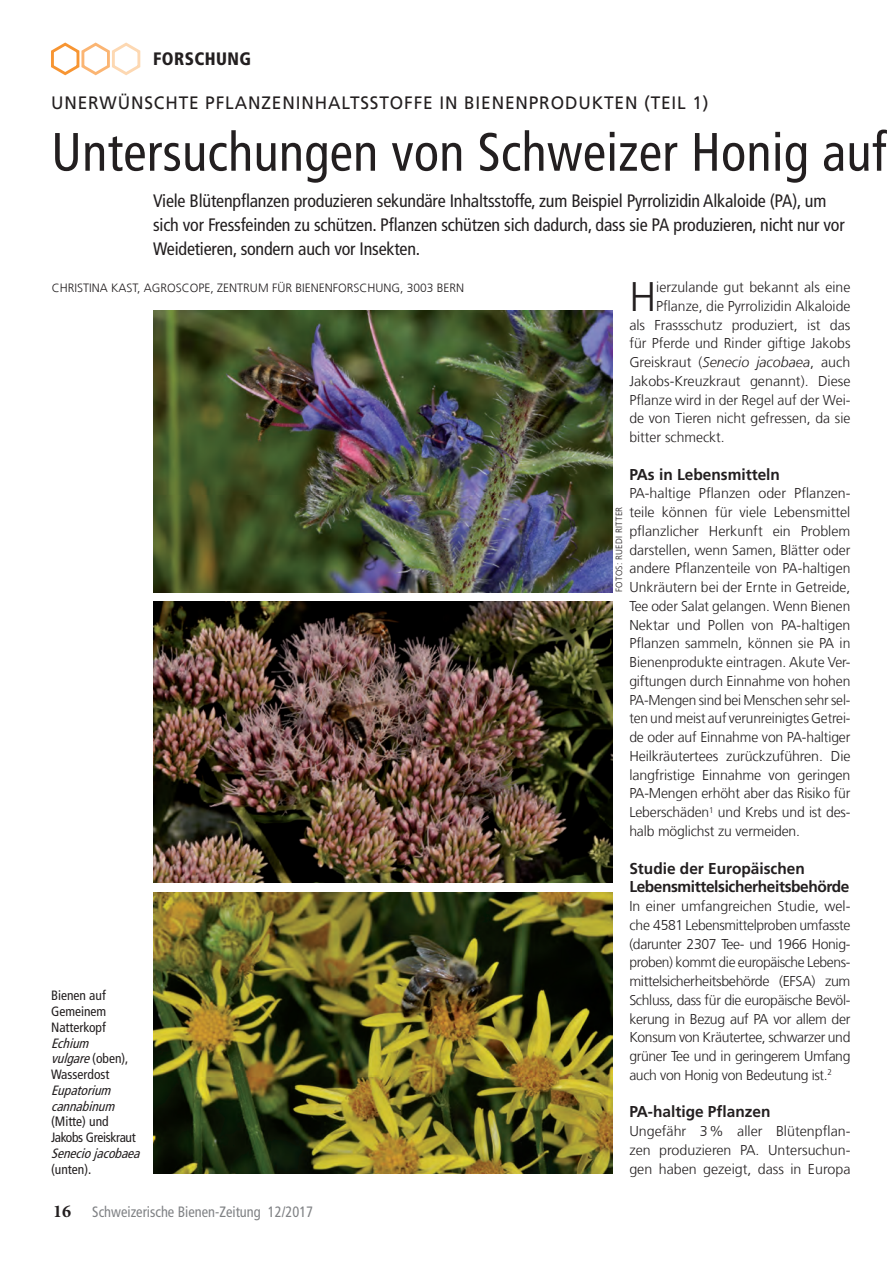
<style>
.page{position:relative;width:893px;height:1263px;background:#fff}
.page>*{position:absolute;margin:0;border:0;box-sizing:border-box;transform-origin:0 0}
.t1{font:condensed 54px "Frutiger LT Com";letter-spacing:.01em;color:#231f20;scale:.96 1}
.t2{font:300 41.1px "Frutiger LT Com";color:#231f20}
.t3{font:condensed 18px/24px "Frutiger LT Com";letter-spacing:-.01em;color:#231f20}
.t4{font:18px "Frutiger LT Com";letter-spacing:.05em;color:#231f20;scale:.96 1}
.t5{font:900 condensed 18px "Frutiger LT Com";letter-spacing:.025em;color:#231f20;scale:.96 1}
.t6{font:700 15.75px/18.8px "Frutiger LT Com";letter-spacing:-.025em;color:#231f20}
.t7{font:700 15.75px "Frutiger LT Com";color:#231f20}
.t8{font:condensed 15px "Frutiger LT Com";color:#808285;scale:.96 1}
.t9{font:300 14.25px/18.8px "Frutiger LT Com";color:#231f20;text-align:justify}
.t10{font:condensed 13.5px/15.8px "Frutiger LT Com";color:#231f20;text-align:justify}
.t11{font:italic condensed 13.5px/15.8px "Frutiger LT Com";color:#231f20}
.t12{font:condensed 13.5px/15.8px "Frutiger LT Com";letter-spacing:-.025em;color:#231f20}
.t13{font:300 12px "Frutiger LT Com";color:#231f20}
.t14{font:300 9px "Frutiger LT Com";letter-spacing:.025em;color:#231f20}
.s1{font-style:italic}
.s2{font-family:"Minion Pro";font-weight:700;font-stretch:normal;font-size:18px;color:#231f20}
</style>
<div class="page">
<svg style="left:51px;top:42px;width:90px;height:34px"></svg>
<img style="left:153px;top:311px;width:459px;height:281px">
<img style="left:153px;top:892px;width:459px;height:282px">
<img style="left:153px;top:602px;width:459px;height:281px">
<p class="t5" style="left:153px;top:48px;width:103px">FORSCHUNG</p>
<p class="t4" style="left:51px;top:92px;width:687px">UNERWÜNSCHTE PFLANZENINHALTSSTOFFE IN BIENENPRODUKTEN (TEIL 1)</p>
<h1 class="t1" style="left:51px;top:121px;width:871px">Untersuchungen von Schweizer Honig auf</h1>
<p class="t3" style="left:153px;top:189px;width:693px">Viele Blütenpflanzen produzieren sekundäre Inhaltsstoffe, zum Beispiel Pyrrolizidin Alkaloide (PA), um sich vor Fressfeinden zu schützen. Pflanzen schützen sich dadurch, dass sie PA produzieren, nicht nur vor<br>Weidetieren, sondern auch vor Insekten.</p>
<p class="t13" style="left:52px;top:281px;width:414px">CHRISTINA KAST, AGROSCOPE, ZENTRUM FÜR BIENENFORSCHUNG, 3003 BERN</p>
<h2 class="t2" style="left:629px;top:273px;width:28px">H</h2>
<p class="t9" style="left:656px;top:278px;width:196px">ierzulande gut bekannt als eine</p>
<p class="t9" style="left:656px;top:297px;width:196px">Pflanze, die Pyrrolizidin Alkaloide</p>
<p class="t9" style="left:629px;top:315px;width:223px">als Frassschutz produziert, ist das</p>
<p class="t9" style="left:629px;top:334px;width:223px">für Pferde und Rinder giftige Jakobs</p>
<p class="t9" style="left:629px;top:353px;width:223px">Greiskraut (<span class="s1">Senecio jacobaea</span>, auch</p>
<p class="t9" style="left:629px;top:372px;width:223px">Jakobs-Kreuzkraut genannt). Diese</p>
<p class="t9" style="left:629px;top:390px;width:223px">Pflanze wird in der Regel auf der Wei-</p>
<p class="t9" style="left:629px;top:409px;width:223px">de von Tieren nicht gefressen, da sie</p>
<p class="t9" style="left:629px;top:428px;width:97px">bitter schmeckt.</p>
<p class="t7" style="left:629px;top:465px;width:152px">PAs in Lebensmitteln</p>
<p class="t9" style="left:629px;top:484px;width:223px">PA-haltige Pflanzen oder Pflanzen&shy;teile können für viele Lebensmittel pflanzlicher Herkunft ein Problem darstellen, wenn Samen, Blätter oder andere Pflanzenteile von PA-haltigen Unkräutern bei der Ernte in Getreide, Tee oder Salat gelangen. Wenn Bienen Nektar und Pollen von PA-haltigen Pflanzen sammeln, können sie PA in Bienenprodukte eintragen. Akute Ver&shy;giftungen durch Einnahme von hohen PA-Mengen sind bei Menschen sehr sel&shy;ten und meist auf verunreinigtes Getrei&shy;de oder auf Einnahme von PA-haltiger Heilkräutertees zurückzuführen. Die langfristige Einnahme von geringen PA-Mengen erhöht aber das Risiko für Leberschäden<sup>1</sup> und Krebs und ist des&shy;halb möglichst zu vermeiden.</p>
<p class="t6" style="left:629px;top:859px;width:222px">Studie der Europäischen<br>Lebensmittelsicherheitsbehörde</p>
<p class="t9" style="left:629px;top:897px;width:223px">In einer umfangreichen Studie, wel&shy;che 4581 Lebensmittelproben umfasste (darunter 2307 Tee- und 1966 Honig&shy;proben) kommt die europäische Lebens&shy;mittelsicherheitsbehörde (EFSA) zum Schluss, dass für die europäische Bevöl&shy;kerung in Bezug auf PA vor allem der Konsum von Kräutertee, schwarzer und grüner Tee und in geringerem Umfang auch von Honig von Bedeutung ist.<sup>2</sup></p>
<p class="t7" style="left:629px;top:1102px;width:143px">PA-haltige Pflanzen</p>
<p class="t9" style="left:629px;top:1122px;width:223px">Ungefähr 3% aller Blütenpflan&shy;zen produzieren PA. Untersuchun&shy;gen haben gezeigt, dass in Europa</p>
<p class="t14" style="left:614px;top:592px;width:86px;rotate:-90deg">FOTOS: RUEDI RITTER</p>
<p class="t10" style="left:51px;top:988px;width:57px">Bienen auf Gemeinem Natterkopf</p>
<p class="t10" style="left:51px;top:1035px;width:79px;text-align:left"><span class="s1">Echium vulgare</span>(o b e n ) ,<br>Wasserdost</p>
<p class="t11" style="left:51px;top:1082px;width:69px">Eupatorium cannabinum</p>
<p class="t12" style="left:51px;top:1114px;width:86px">(Mitte) und<br>Jakobs Greiskraut</p>
<p class="t11" style="left:51px;top:1145px;width:94px">Seneciojacobaea</p>
<p class="t10" style="left:51px;top:1161px;width:42px">(unten).</p>
<p class="t8" style="left:53px;top:1203px;width:272px"><span class="s2">16</span> Schweizerische Bienen-Zeitung 12/2017</p>
</div>
